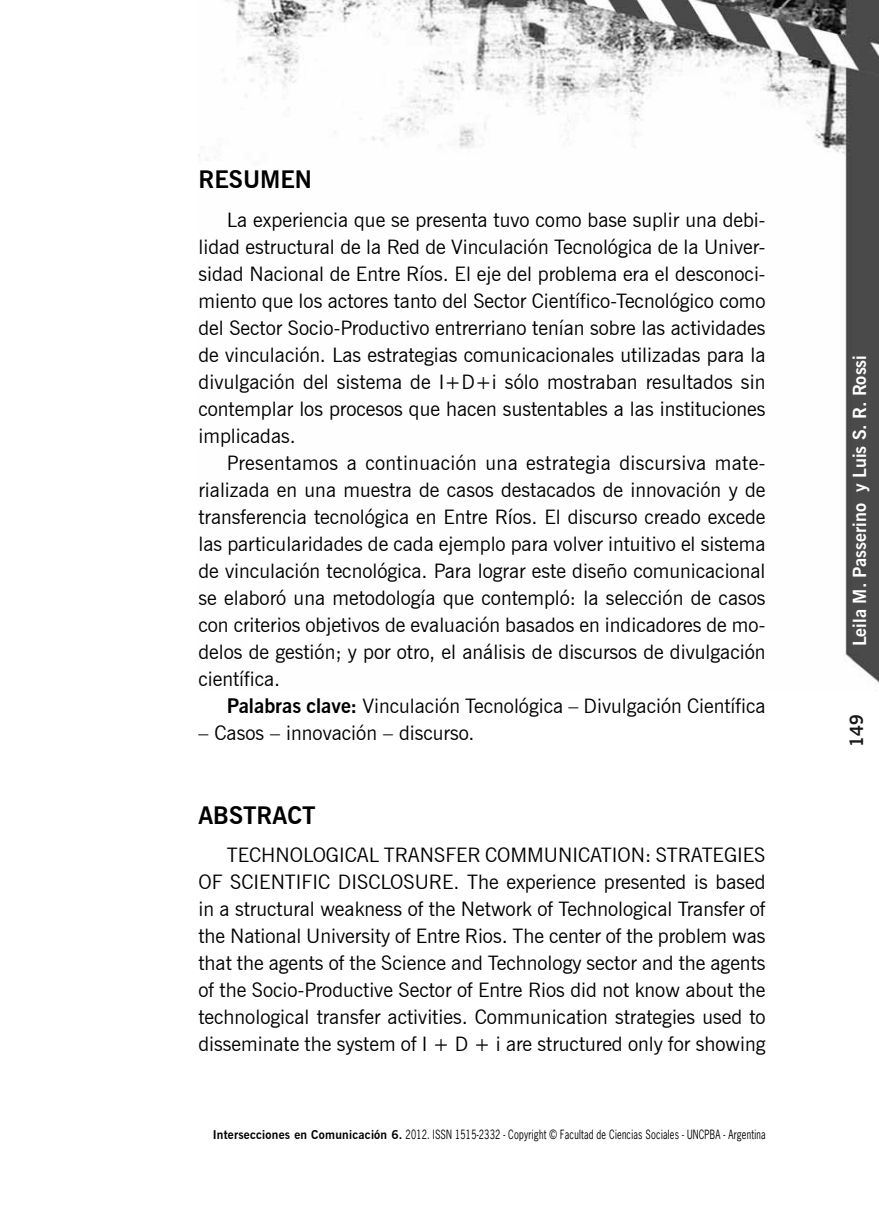
<style>
.page{position:relative;width:879px;height:1219px;background:#fff}
.page>*{position:absolute;margin:0;border:0;box-sizing:border-box;transform-origin:0 0}
.t1{font:700 24px "News Gothic BT";color:#000}
.t2{font:20px/27px "News Gothic BT";color:#000;text-align:justify}
.t3{font:700 18px "News Gothic BT";color:#fff}
.t4{font:700 18px "News Gothic BT";color:#1a171b}
.t5{font:12px "News Gothic Cn";letter-spacing:.02em;color:#000}
.s1{font-weight:700}
.s2{font-family:"News Gothic BT";font-weight:700}
</style>
<div class="page">
<img style="left:198px;top:0;width:681px;height:684px">
<p class="t1" style="left:198px;top:165px;width:115px">RESUMEN</p>
<p class="t2" style="left:198px;top:206px;width:568px;text-indent:28px">La experiencia que se presenta tuvo como base suplir una debi&shy;lidad estructural de la Red de Vinculación Tecnológica de la Univer&shy;sidad Nacional de Entre Ríos. El eje del problema era el desconoci&shy;miento que los actores tanto del Sector Científico-Tecnológico como del Sector Socio-Productivo entrerriano tenían sobre las actividades de vinculación. Las estrategias comunicacionales utilizadas para la divulgación del sistema de I+D+i sólo mostraban resultados sin contemplar los procesos que hacen sustentables a las instituciones implicadas.</p>
<p class="t2" style="left:198px;top:449px;width:568px;text-indent:28px">Presentamos a continuación una estrategia discursiva mate&shy;rializada en una muestra de casos destacados de innovación y de transferencia tecnológica en Entre Ríos. El discurso creado excede las particularidades de cada ejemplo para volver intuitivo el sistema de vinculación tecnológica. Para lograr este diseño comunicacional se elaboró una metodología que contempló: la selección de casos con criterios objetivos de evaluación basados en indicadores de mo&shy;delos de gestión; y por otro, el análisis de discursos de divulgación científica.</p>
<p class="t2" style="left:227px;top:692px;width:540px"><span class="s1">Palabras clave:</span> Vinculación Tecnológica – Divulgación Científica</p>
<p class="t2" style="left:198px;top:719px;width:278px">– Casos – innovación – discurso.</p>
<p class="t1" style="left:198px;top:801px;width:119px">ABSTRACT</p>
<p class="t2" style="left:198px;top:841px;width:568px;text-indent:28px">TECHNOLOGICAL TRANSFER COMMUNICATION: STRATEGIES OF SCIENTIFIC DISCLOSURE. The experience presented is based in a structural weakness of the Network of Technological Transfer of the National University of Entre Rios. The center of the problem was that the agents of the Science and Technology sector and the agents of the Socio-Productive Sector of Entre Rios did not know about the technological transfer activities. Communication strategies used to disseminate the system of I + D + i are structured only for showing</p>
<p class="t5" style="left:213px;top:1126px;width:554px"><span class="s2">Intersecciones en Comunicación 6.</span> 2012. ISSN 1515-2332 - Copyright © Facultad de Ciencias Sociales - UNCPBA - Argentina</p>
<p class="t3" style="left:849px;top:646px;width:293px;rotate:-90deg">Leila M. Passerino y Luis S. R. Rossi</p>
<p class="t4" style="left:846px;top:747px;width:35px;rotate:-90deg">149</p>
</div>
